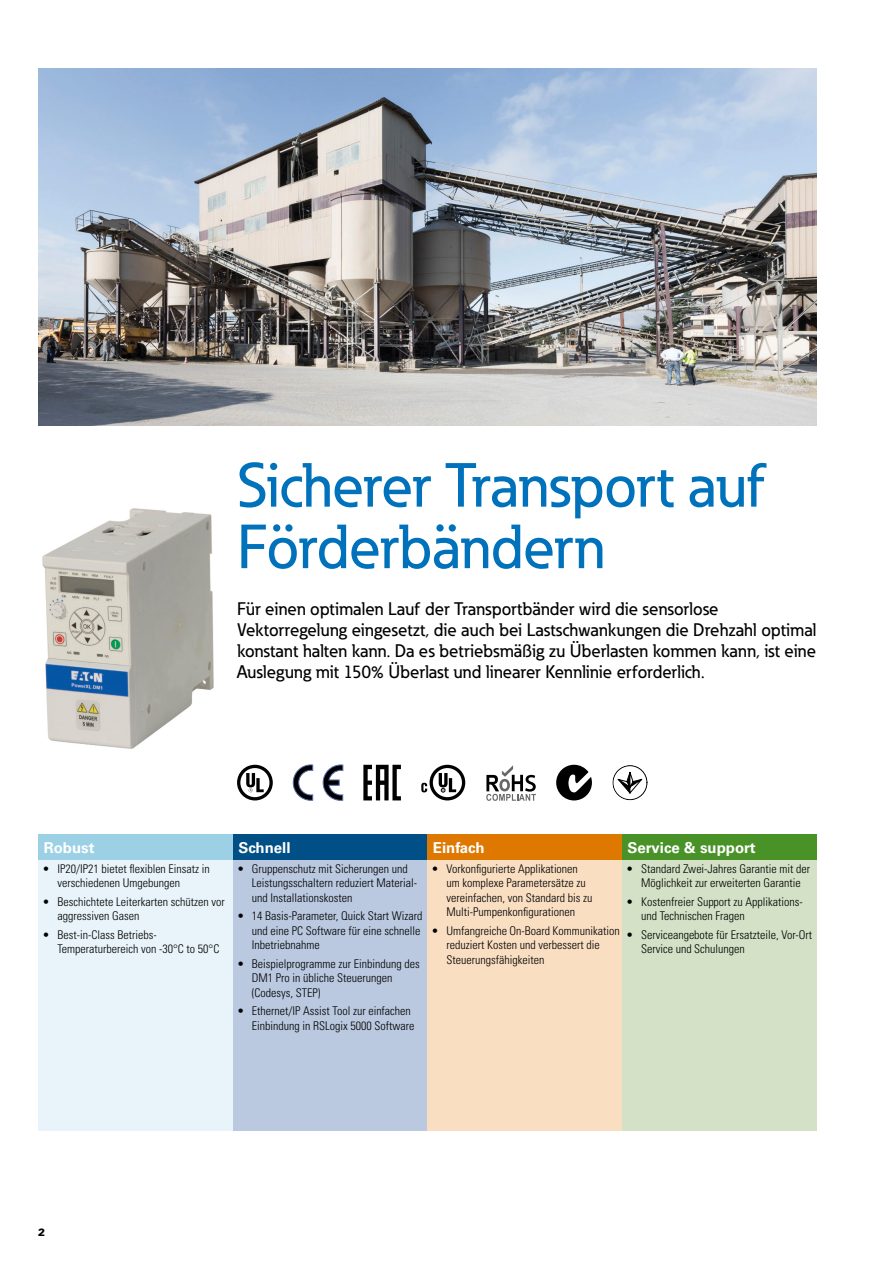
<style>
.page{position:relative;width:893px;height:1263px;background:#fff}
.page>*{position:absolute;margin:0;border:0;box-sizing:border-box;transform-origin:0 0}
.t1{font:500 61.5px/61.5px "Eaton";letter-spacing:-.01em;color:#0071bb}
.t2{font:500 18px/21px "Eaton";color:#000}
.t3{font:700 15px "Univers LT Std";color:#fff}
.t4{font:300 condensed 12px/14.4px "Univers LT Std";color:#000}
.t5{font:900 10.5px "Univers LT Std";color:#000}
</style>
<div class="page">
<img style="left:38px;top:68px;width:778px;height:357px">
<img style="left:42px;top:508px;width:172px;height:241px">
<div style="left:38px;top:834px;width:195px;height:26px;background:#9bd0e5"></div>
<div style="left:233px;top:834px;width:194px;height:26px;background:#004f86"></div>
<div style="left:427px;top:834px;width:195px;height:26px;background:#de7800"></div>
<div style="left:622px;top:834px;width:194px;height:26px;background:#499227"></div>
<div style="left:38px;top:860px;width:195px;height:270px;background:#e8f4f9"></div>
<div style="left:233px;top:860px;width:194px;height:270px;background:#bac9e0"></div>
<div style="left:427px;top:860px;width:195px;height:270px;background:#f9dec2"></div>
<div style="left:622px;top:860px;width:194px;height:270px;background:#d4e1c6"></div>
<svg style="left:363px;top:765px;width:38px;height:35px"></svg>
<div style="left:613px;top:765px;width:34px;height:35px;border:1px solid #000;border-radius:50%"></div>
<svg style="left:618px;top:772px;width:24px;height:21px"></svg>
<svg style="left:323px;top:765px;width:20px;height:35px"></svg>
<svg style="left:293px;top:765px;width:20px;height:35px"></svg>
<svg style="left:237px;top:765px;width:36px;height:35px"></svg>
<svg style="left:421px;top:765px;width:44px;height:35px"></svg>
<svg style="left:556px;top:765px;width:36px;height:35px"></svg>
<svg style="left:486px;top:765px;width:50px;height:36px"></svg>
<h1 class="t1" style="left:237px;top:454px;width:532px">Sicherer Transport auf<br>Förderbändern</h1>
<p class="t2" style="left:237px;top:598px;width:581px">Für einen optimalen Lauf der Transportbänder wird die sensorlose Vektorregelung eingesetzt, die auch bei Lastschwankungen die Drehzahl optimal konstant halten kann. Da es betriebsmäßig zu Überlasten kommen kann, ist eine Auslegung mit 150% Überlast und linearer Kennlinie erforderlich.</p>
<p class="t3" style="left:44px;top:839px;width:52px">Robust</p>
<p class="t3" style="left:238px;top:839px;width:54px">Schnell</p>
<p class="t3" style="left:433px;top:839px;width:53px">Einfach</p>
<p class="t3" style="left:627px;top:839px;width:130px">Service &amp; support</p>
<p class="t4" style="left:57px;top:861px;width:154px;text-indent:-15px">• IP20/IP21 bietet flexiblen Einsatz in verschiedenen Umgebungen</p>
<p class="t4" style="left:57px;top:894px;width:169px;text-indent:-15px">• Beschichtete Leiterkarten schützen vor aggressiven Gasen</p>
<p class="t4" style="left:57px;top:928px;width:163px;text-indent:-15px">• Best-in-Class Betriebs-<br>Temperaturbereich von -30°C to 50°C</p>
<p class="t4" style="left:626px;top:861px;width:186px;text-align:center">• Standard Zwei-Jahres Garantie mit der<br>Möglichkeit zur erweiterten Garantie</p>
<p class="t4" style="left:641px;top:894px;width:163px;text-indent:-15px">• Kostenfreier Support zu Applikations&shy;und Technischen Fragen</p>
<p class="t4" style="left:641px;top:927px;width:173px;text-indent:-15px">• Serviceangebote für Ersatzteile, Vor-Ort<br>Service und Schulungen</p>
<p class="t4" style="left:252px;top:861px;width:167px;text-indent:-15px">• Gruppenschutz mit Sicherungen und<br>Leistungsschaltern reduziert Material&shy;und Installationskosten</p>
<p class="t4" style="left:252px;top:909px;width:172px;text-indent:-15px">• 14 Basis-Parameter, Quick Start Wizard und eine PC Software für eine schnelle<br>Inbetriebnahme</p>
<p class="t4" style="left:252px;top:956px;width:169px;text-indent:-15px">• Beispielprogramme zur Einbindung des<br>DM1 Pro in übliche Steuerungen (Codesys, STEP)</p>
<p class="t4" style="left:237px;top:1004px;width:179px;text-align:right">• Ethernet/IP Assist Tool zur einfachen<br>Einbindung in RSLogix 5000 Software</p>
<p class="t4" style="left:446px;top:861px;width:147px;text-indent:-15px">• Vorkonfigurierte Applikationen um komplexe Parametersätze zu vereinfachen, von Standard bis zu Multi-Pumpenkonfigurationen</p>
<p class="t4" style="left:446px;top:923px;width:175px;text-indent:-15px">• Umfangreiche On-Board Kommunikation reduziert Kosten und verbessert die<br>Steuerungsfähigkeiten</p>
<p class="t5" style="left:38px;top:1225px;width:9px">2</p>
</div>
